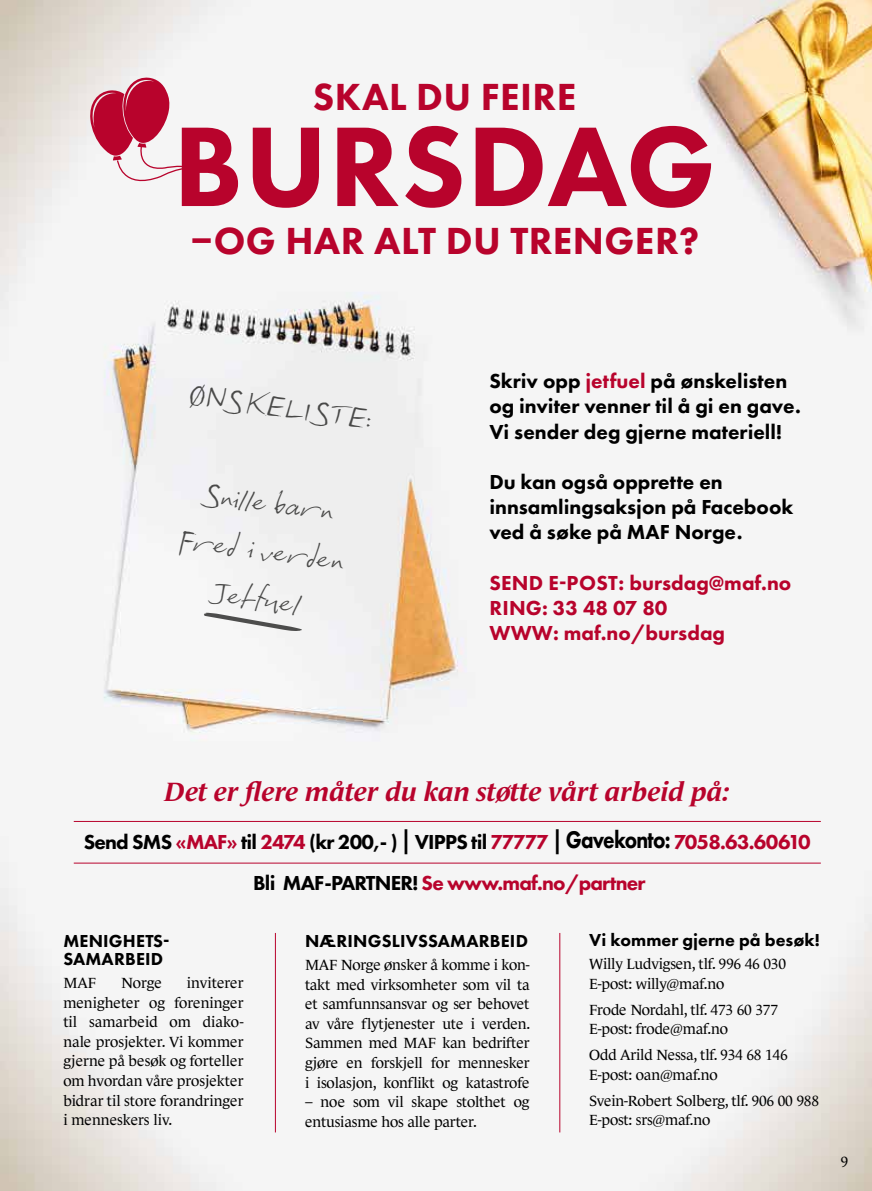
<style>
.page{position:relative;width:872px;height:1191px;background:#fff}
.page>*{position:absolute;margin:0;border:0;box-sizing:border-box;transform-origin:0 0}
.t1{font:800 117.45px "Futura PT";letter-spacing:.01em;color:#b8032c}
.t2{font:800 39.15px "Futura PT";letter-spacing:.01em;color:#b8032c}
.t3{font:27.75px/48.2px "Django ITC";color:#3a3a39;text-align:center}
.t4{font:italic 700 27px "Le Monde Journal Ptf";color:#b8032c}
.t5{font:800 21px/25.2px "Futura PT";color:#000}
.t6{font:800 21px "Futura PT";letter-spacing:-.04em;color:#000}
.t7{font:800 21px/25.2px "Futura PT";color:#b8032c}
.t8{font:800 21px "Futura PT";letter-spacing:-.04em;color:#b8032c}
.t9{font:800 18px/18px "Futura PT";letter-spacing:.01em;color:#000}
.t10{font:15px/19.5px "Le Monde Journal Ptf";letter-spacing:-.01em;color:#000}
.s1{color:#b8032c}
.s2{font-size:25.05px}
.s3{color:#000}
</style>
<div class="page">
<img style="left:0;top:0;width:872px;height:1191px">
<svg style="left:89px;top:76px;width:107px;height:115px"></svg>
<hr style="left:275px;top:933px;width:1px;height:199px;background:#b8032c">
<hr style="left:559px;top:933px;width:1px;height:199px;background:#b8032c">
<svg style="left:204px;top:613px;width:98px;height:18px"></svg>
<hr style="left:74px;top:821px;width:747px;height:1px;background:#b8032c">
<hr style="left:74px;top:862px;width:747px;height:1px;background:#b8032c">
<h2 class="t2" style="left:313px;top:73px;width:265px">SKAL DU FEIRE</h2>
<h1 class="t1" style="left:173px;top:93px;width:544px">BURSDAG</h1>
<h2 class="t2" style="left:190px;top:217px;width:511px">–OG HAR ALT DU TRENGER?</h2>
<h3 class="t3" style="left:192px;top:372px;width:186px;rotate:7deg">ØNSKELISTE:</h3>
<h3 class="t3" style="left:187px;top:468px;width:169px;rotate:7deg">Snille barn<br>Fred i verden<br>Jetfuel</h3>
<h3 class="t5" style="left:489px;top:368px;width:313px">Skriv opp <span class="s1">jetfuel</span> på ønskelisten og inviter venner til å gi en gave.<br>Vi sender deg gjerne materiell!</h3>
<h3 class="t5" style="left:489px;top:469px;width:305px">Du kan også opprette en innsamlingsaksjon på Facebook ved å søke på MAF Norge.</h3>
<h3 class="t7" style="left:489px;top:570px;width:303px">SEND E-POST: bursdag@maf.no<br>RING: 33 48 07 80<br>WWW: maf.no/bursdag</h3>
<h3 class="t4" style="left:165px;top:772px;width:566px">Det er flere måter du kan støtte vårt arbeid på:</h3>
<h3 class="t6" style="left:84px;top:829px;width:728px">Send SMS <span class="s1">«MAF»</span> til <span class="s1">2474</span> (kr 200,- ) <span class="s2">|</span> VIPPS til <span class="s1">77777</span> <span class="s2">| Gavekonto:</span> <span class="s1">7058.63.60610</span></h3>
<h3 class="t8" style="left:253px;top:869px;width:394px"><span class="s3">Bli MAF-PARTNER!</span> Se www.maf.no/partner</h3>
<p class="t9" style="left:63px;top:931px;width:108px">MENIGHETS-<br>SAMARBEID</p>
<p class="t10" style="left:63px;top:972px;width:34px">MAF</p>
<p class="t10" style="left:121px;top:972px;width:42px">Norge</p>
<p class="t10" style="left:63px;top:972px;width:182px;text-align:justify;text-indent:123px">inviterer menigheter og foreninger til samarbeid om diako&shy;nale prosjekter. Vi kommer gjerne på besøk og forteller om hvordan våre prosjekter bidrar til store forandringer i menneskers liv.</p>
<p class="t9" style="left:305px;top:931px;width:224px">NÆRINGSLIVSSAMARBEID</p>
<p class="t10" style="left:305px;top:954px;width:227px;text-align:justify">MAF Norge ønsker å komme i kon&shy;takt med virksomheter som vil ta et samfunnsansvar og ser behovet av våre flytjenester ute i verden.<br>Sammen med MAF kan bedrifter gjøre en forskjell for mennesker i isolasjon, konflikt og katastrofe</p>
<p class="t10" style="left:305px;top:1090px;width:226px">– noe som vil skape stolthet og entusiasme hos alle parter.</p>
<p class="t9" style="left:589px;top:930px;width:232px">Vi kommer gjerne på besøk!</p>
<p class="t10" style="left:589px;top:953px;width:198px">Willy Ludvigsen, tlf. 996 46 030<br>E-post: willy@maf.no</p>
<p class="t10" style="left:589px;top:998px;width:190px">Frode Nordahl, tlf. 473 60 377<br>E-post: frode@maf.no</p>
<p class="t10" style="left:589px;top:1043px;width:200px">Odd Arild Nessa, tlf. 934 68 146<br>E-post: oan@maf.no</p>
<p class="t10" style="left:589px;top:1089px;width:231px">Svein-Robert Solberg, tlf. 906 00 988<br>E-post: srs@maf.no</p>
<p class="t10" style="left:840px;top:1150px;width:9px">9</p>
</div>
